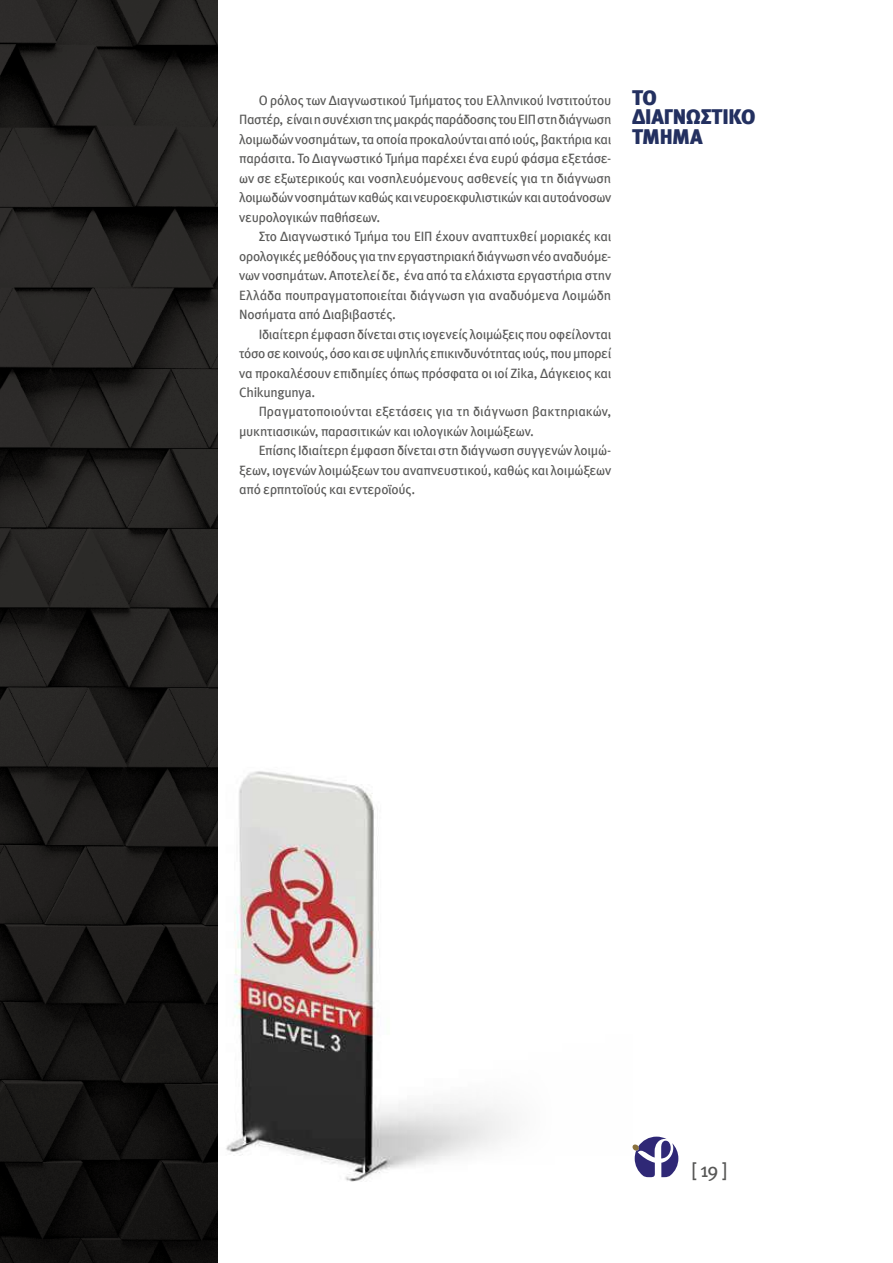
<style>
.page{position:relative;width:893px;height:1263px;background:#fff}
.page>*{position:absolute;margin:0;border:0;box-sizing:border-box;transform-origin:0 0}
.t1{font:21px/19.5px "Meta Black Greek";letter-spacing:-.015em;color:#233060}
.t2{font:20.1px "Meta Book Greek";color:#575756}
.t3{font:13.5px/19.5px "Meta Book Greek";letter-spacing:-.01em;color:#575756;text-align:justify}
</style>
<div class="page">
<img style="left:226px;top:771px;width:285px;height:411px">
<img style="left:0;top:0;width:218px;height:1263px">
<svg style="left:632px;top:1136px;width:46px;height:41px"></svg>
<p class="t3" style="left:239px;top:90px;width:374px;text-indent:19px">Ο ρόλος των Διαγνωστικού Τμήματος του Ελληνικού Ινστιτούτου Παστέρ, είναι η συνέχιση της μακράς παράδοσης του ΕΙΠ στη διάγνωση λοιμωδών νοσημάτων, τα οποία προκαλούνται από ιούς, βακτήρια και παράσιτα. To Διαγνωστικό Τμήμα παρέχει ένα ευρύ φάσμα εξετάσε&shy;ων σε εξωτερικούς και νοσηλευόμενους ασθενείς για τη διάγνωση λοιμωδών νοσημάτων καθώς και νευροεκφυλιστικών και αυτοάνοσων νευρολογικών παθήσεων.</p>
<p class="t3" style="left:239px;top:227px;width:374px;text-indent:19px">Στο Διαγνωστικό Τμήμα του ΕΙΠ έχουν αναπτυχθεί μοριακές και ορολογικές μεθόδους για την εργαστηριακή διάγνωση νέο αναδυόμε&shy;νων νοσημάτων. Αποτελεί δε, ένα από τα ελάχιστα εργαστήρια στην Ελλάδα πουπραγματοποιείται διάγνωση για αναδυόμενα Λοιμώδη Νοσήματα από Διαβιβαστές.</p>
<p class="t3" style="left:239px;top:324px;width:374px;text-indent:19px">Ιδιαίτερη έμφαση δίνεται στις ιογενείς λοιμώξεις που οφείλονται τόσο σε κοινούς, όσο και σε υψηλής επικινδυνότητας ιούς, που μπορεί να προκαλέσουν επιδημίες όπως πρόσφατα οι ιοί Zika, Δάγκειος και Chikungunya.</p>
<p class="t3" style="left:239px;top:402px;width:374px;text-indent:19px">Πραγματοποιούνται εξετάσεις για τη διάγνωση βακτηριακών, μυκητιασικών, παρασιτικών και ιολογικών λοιμώξεων.</p>
<p class="t3" style="left:239px;top:441px;width:374px;text-indent:19px">Επίσης Ιδιαίτερη έμφαση δίνεται στη διάγνωση συγγενών λοιμώ&shy;ξεων, ιογενών λοιμώξεων του αναπνευστικού, καθώς και λοιμώξεων από ερπητοϊούς και εντεροϊούς.</p>
<h1 class="t1" style="left:632px;top:88px;width:125px">ΤΟ<br>ΔΙΑΓΝΩΣΤΙΚΟ<br>ΤΜΗΜΑ</h1>
<h2 class="t2" style="left:691px;top:1159px;width:38px">[ 19 ]</h2>
</div>
